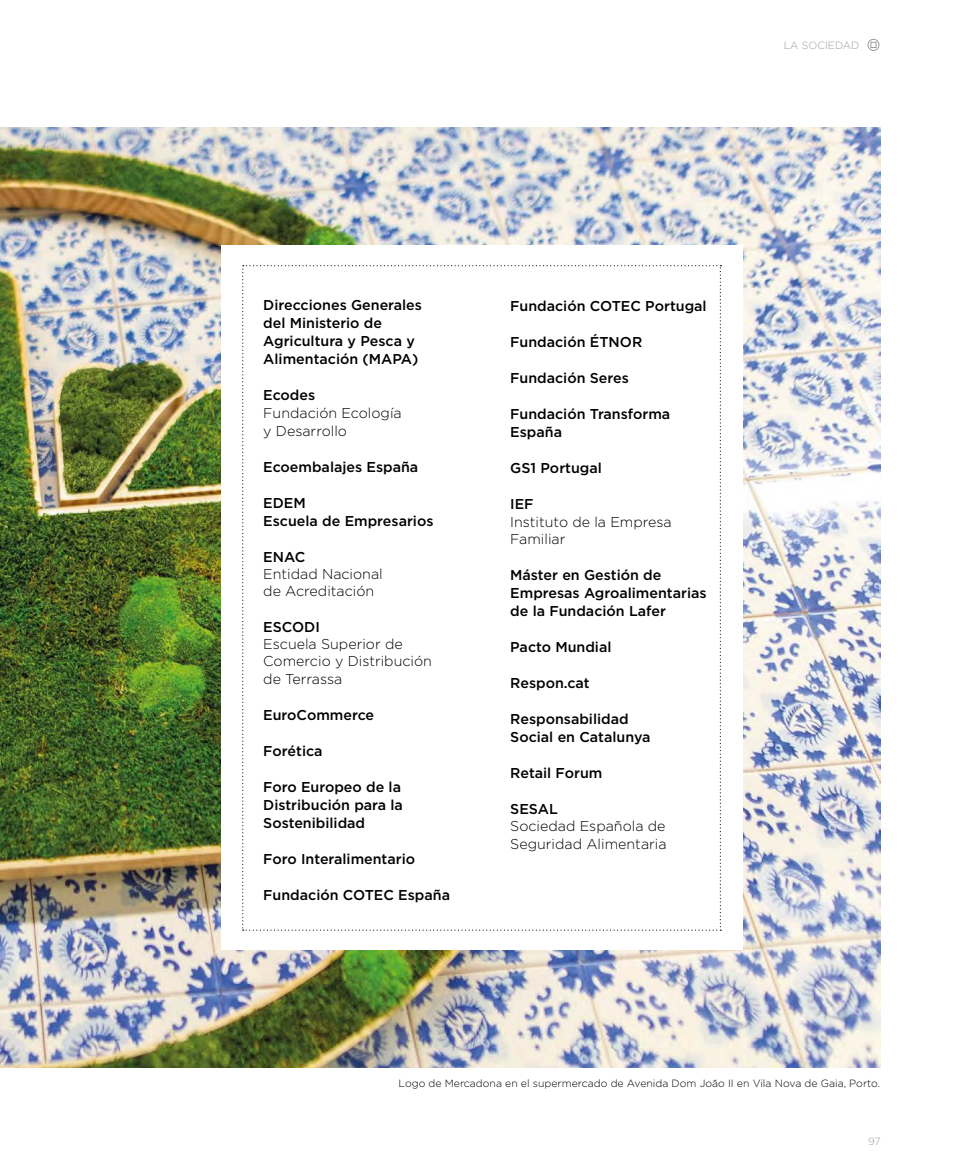
<style>
.page{position:relative;width:978px;height:1170px;background:#fff}
.page>*{position:absolute;margin:0;border:0;box-sizing:border-box;transform-origin:0 0}
.t1{font:500 14.25px/18px "Gotham Pro";color:#000}
.t2{font:300 14.25px/18px "Gotham Pro";color:#000}
.t3{font:300 10.5px "Gotham Pro";color:#000}
.t4{font:300 10.5px "Gotham Pro";color:#9d9d9c}
</style>
<div class="page">
<img style="left:0;top:128px;width:880px;height:939px">
<div style="left:221px;top:245px;width:521px;height:704px;background:#fff"></div>
<svg style="left:242px;top:265px;width:479px;height:665px"></svg>
<div style="left:868px;top:39px;width:11px;height:12px;border:1px solid #9d9d9c;border-radius:50%"></div>
<svg style="left:871px;top:42px;width:5px;height:6px"></svg>
<p class="t4" style="left:784px;top:39px;width:77px">LA SOCIEDAD</p>
<p class="t1" style="left:263px;top:296px;width:160px">Direcciones Generales del Ministerio de<br>Agricultura y Pesca y<br>Alimentación (MAPA)</p>
<p class="t1" style="left:263px;top:386px;width:53px">Ecodes</p>
<p class="t2" style="left:263px;top:403px;width:140px">Fundación Ecología y Desarrollo</p>
<p class="t1" style="left:263px;top:457px;width:157px">Ecoembalajes España</p>
<p class="t1" style="left:263px;top:493px;width:172px">EDEM<br>Escuela de Empresarios</p>
<p class="t1" style="left:263px;top:547px;width:43px">ENAC</p>
<p class="t2" style="left:263px;top:565px;width:121px;line-height:17.1px">Entidad Nacional de Acreditación</p>
<p class="t1" style="left:263px;top:617px;width:58px">ESCODI</p>
<p class="t2" style="left:263px;top:635px;width:170px;line-height:17.5px">Escuela Superior de<br>Comercio y Distribución de Terrassa</p>
<p class="t1" style="left:263px;top:705px;width:112px">EuroCommerce</p>
<p class="t1" style="left:263px;top:741px;width:61px">Forética</p>
<p class="t1" style="left:263px;top:777px;width:141px">Foro Europeo de la<br>Distribución para la<br>Sostenibilidad</p>
<p class="t1" style="left:263px;top:849px;width:153px">Foro Interalimentario</p>
<p class="t1" style="left:263px;top:885px;width:188px">Fundación COTEC España</p>
<p class="t1" style="left:510px;top:297px;width:198px">Fundación COTEC Portugal</p>
<p class="t1" style="left:510px;top:333px;width:134px">Fundación ÉTNOR</p>
<p class="t1" style="left:510px;top:369px;width:120px">Fundación Seres</p>
<p class="t1" style="left:510px;top:405px;width:162px">Fundación Transforma<br>España</p>
<p class="t1" style="left:510px;top:459px;width:93px">GS1 Portugal</p>
<p class="t1" style="left:510px;top:495px;width:25px">IEF</p>
<p class="t2" style="left:510px;top:513px;width:163px;line-height:17.1px">Instituto de la Empresa<br>Familiar</p>
<p class="t1" style="left:510px;top:565px;width:198px">Máster en Gestión de<br>Empresas Agroalimentarias de la Fundación Lafer</p>
<p class="t1" style="left:510px;top:637px;width:103px">Pacto Mundial</p>
<p class="t1" style="left:510px;top:673px;width:81px">Respon.cat</p>
<p class="t1" style="left:510px;top:709px;width:142px">Responsabilidad<br>Social en Catalunya</p>
<p class="t1" style="left:510px;top:763px;width:94px">Retail Forum</p>
<p class="t1" style="left:510px;top:799px;width:49px">SESAL</p>
<p class="t2" style="left:510px;top:817px;width:158px">Sociedad Española de<br>Seguridad Alimentaria</p>
<p class="t3" style="left:399px;top:1077px;width:483px">Logo de Mercadona en el supermercado de Avenida Dom João II en Vila Nova de Gaia, Porto.</p>
<p class="t4" style="left:868px;top:1135px;width:14px">97</p>
</div>
